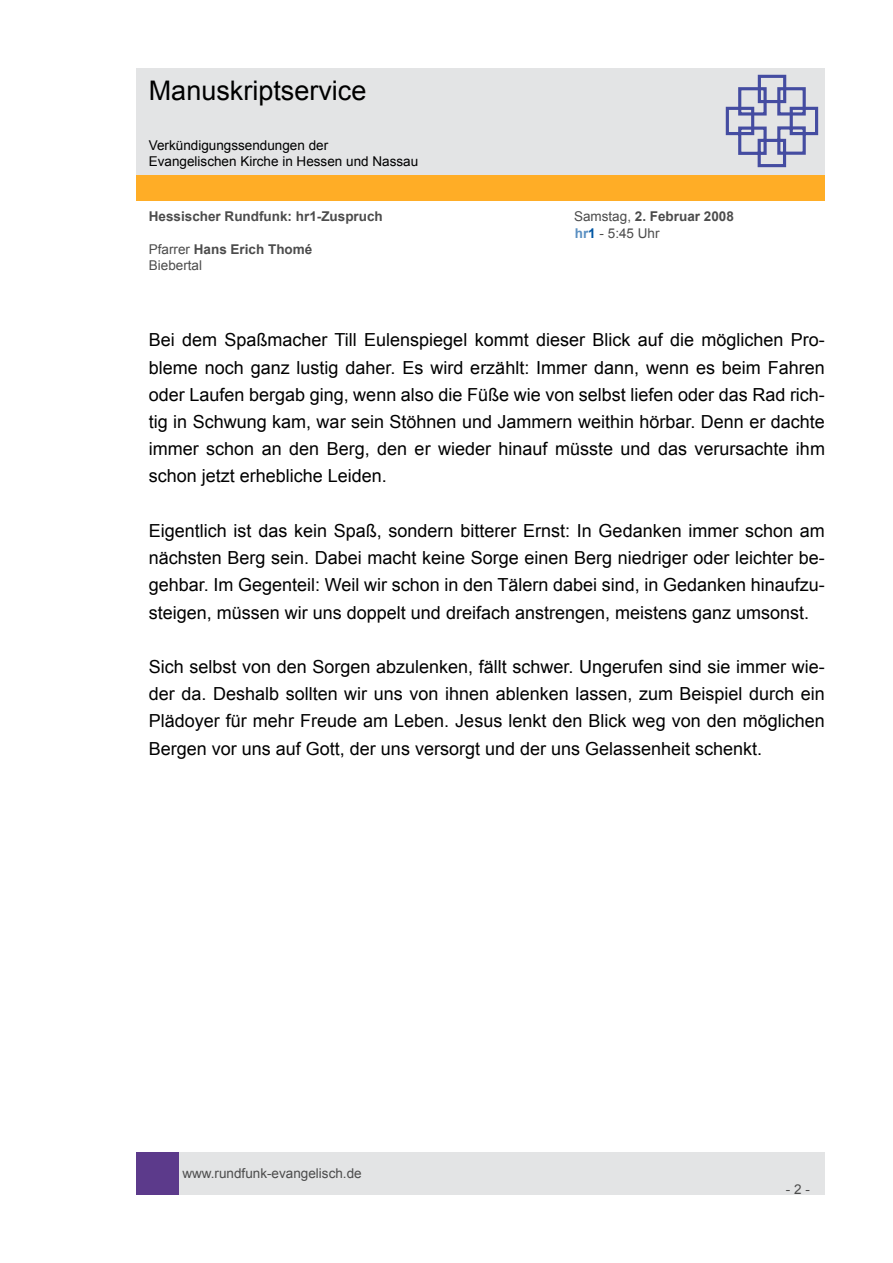
<style>
.page{position:relative;width:893px;height:1263px;background:#fff}
.page>*{position:absolute;margin:0;border:0;box-sizing:border-box;transform-origin:0 0}
.t1{font:27px "Arial";color:#000}
.t2{font:18px/27.2px "Arial";color:#000;text-align:justify}
.t3{font:13.5px/16.2px "Arial";color:#4c4c4c}
.t4{font:13.5px/16.2px "Arial";color:#000}
.t5{font:700 13.5px "Arial";color:#4c4c4c}
.s1{font-weight:700}
.s2{font-weight:700;color:#5b90c2}
.s3{font-weight:700;color:#0056a4}
</style>
<div class="page">
<div style="left:179px;top:1152px;width:646px;height:43px;background:#e3e4e5"></div>
<div style="left:136px;top:1152px;width:43px;height:43px;background:#5c3a8b"></div>
<div style="left:136px;top:175px;width:689px;height:26px;background:#ffad26"></div>
<div style="left:136px;top:68px;width:689px;height:106px;background:#e3e4e5"></div>
<svg style="left:725px;top:74px;width:94px;height:94px"></svg>
<h1 class="t1" style="left:149px;top:73px;width:219px">Manuskriptservice</h1>
<p class="t4" style="left:149px;top:137px;width:271px">Verkündigungssendungen der<br>Evangelischen Kirche in Hessen und Nassau</p>
<p class="t5" style="left:149px;top:208px;width:236px">Hessischer Rundfunk: hr1-Zuspruch</p>
<p class="t3" style="left:574px;top:209px;width:161px">Samstag, <span class="s1">2. Februar 2008 </span><span class="s2">hr</span><span class="s3">1</span> - 5:45 Uhr</p>
<p class="t3" style="left:149px;top:241px;width:165px">Pfarrer <span class="s1">Hans Erich Thomé<br></span>Biebertal</p>
<p class="t2" style="left:149px;top:327px;width:678px">Bei dem Spaßmacher Till Eulenspiegel kommt dieser Blick auf die möglichen Pro&shy;bleme noch ganz lustig daher. Es wird erzählt: Immer dann, wenn es beim Fahren oder Laufen bergab ging, wenn also die Füße wie von selbst liefen oder das Rad rich&shy;tig in Schwung kam, war sein Stöhnen und Jammern weithin hörbar. Denn er dachte immer schon an den Berg, den er wieder hinauf müsste und das verursachte ihm schon jetzt erhebliche Leiden.</p>
<p class="t2" style="left:149px;top:517px;width:678px">Eigentlich ist das kein Spaß, sondern bitterer Ernst: In Gedanken immer schon am nächsten Berg sein. Dabei macht keine Sorge einen Berg niedriger oder leichter be&shy;gehbar. Im Gegenteil: Weil wir schon in den Tälern dabei sind, in Gedanken hinaufzu&shy;steigen, müssen wir uns doppelt und dreifach anstrengen, meistens ganz umsonst.</p>
<p class="t2" style="left:149px;top:653px;width:678px">Sich selbst von den Sorgen abzulenken, fällt schwer. Ungerufen sind sie immer wie&shy;der da. Deshalb sollten wir uns von ihnen ablenken lassen, zum Beispiel durch ein Plädoyer für mehr Freude am Leben. Jesus lenkt den Blick weg von den möglichen Bergen vor uns auf Gott, der uns versorgt und der uns Gelassenheit schenkt.</p>
<p class="t3" style="left:182px;top:1165px;width:181px">www.rundfunk-evangelisch.de</p>
<p class="t3" style="left:786px;top:1181px;width:26px">- -</p>
</div>
